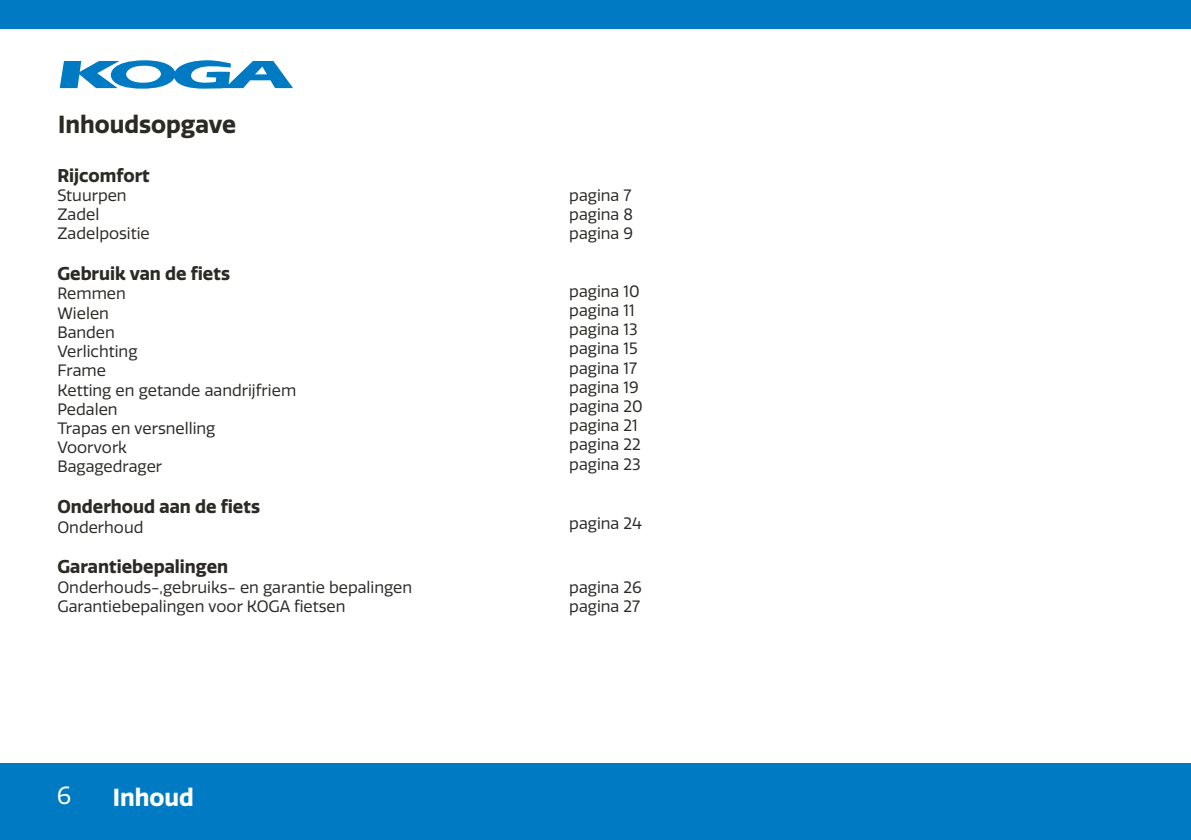
<style>
.page{position:relative;width:1191px;height:840px;background:#fff}
.page>*{position:absolute;margin:0;border:0;box-sizing:border-box;transform-origin:0 0}
.t1{font:700 24px "Quatro";color:#2c2a27}
.t2{font:700 24px "Quatro";color:#fff}
.t3{font:24px "Quatro";color:#fff}
.t4{font:700 18px "Quatro";color:#2c2a27}
.t5{font:16px/19.2px "Quatro";color:#2c2a27}
</style>
<div class="page">
<div style="left:0;top:0;width:1191px;height:28px;background:#007ac2"></div>
<div style="left:0;top:763px;width:1191px;height:76px;background:#007ac2"></div>
<svg style="left:60px;top:60px;width:233px;height:29px"></svg>
<h1 class="t1" style="left:58px;top:110px;width:179px">Inhoudsopgave</h1>
<p class="t4" style="left:57px;top:164px;width:94px">Rijcomfort</p>
<p class="t5" style="left:57px;top:186px;width:94px">Stuurpen<br>Zadel<br>Zadelpositie</p>
<p class="t4" style="left:57px;top:263px;width:174px">Gebruik van de fiets</p>
<p class="t5" style="left:57px;top:284px;width:240px">Remmen<br>Wielen<br>Banden<br>Verlichting<br>Frame<br>Ketting en getande aandrijfriem<br>Pedalen<br>Trapas en versnelling<br>Voorvork<br>Bagagedrager</p>
<p class="t4" style="left:57px;top:496px;width:204px">Onderhoud aan de fiets</p>
<p class="t5" style="left:57px;top:517px;width:88px">Onderhoud</p>
<p class="t4" style="left:57px;top:556px;width:172px">Garantiebepalingen</p>
<p class="t5" style="left:57px;top:577px;width:356px">Onderhouds-,gebruiks- en garantie bepalingen<br>Garantiebepalingen voor KOGA fietsen</p>
<h1 class="t3" style="left:57px;top:781px;width:16px">6</h1>
<h1 class="t2" style="left:113px;top:782px;width:83px">Inhoud</h1>
<p class="t5" style="left:569px;top:185px;width:65px;text-align:justify">pagina 7 pagina 8 pagina 9</p>
<p class="t5" style="left:569px;top:281px;width:75px">pagina 10 pagina 11 pagina 13 pagina 15 pagina 17 pagina 19 pagina 20 pagina 21 pagina 22 pagina 23</p>
<p class="t5" style="left:569px;top:513px;width:74px">pagina 24</p>
<p class="t5" style="left:569px;top:578px;width:74px">pagina 26 pagina 27</p>
</div>
